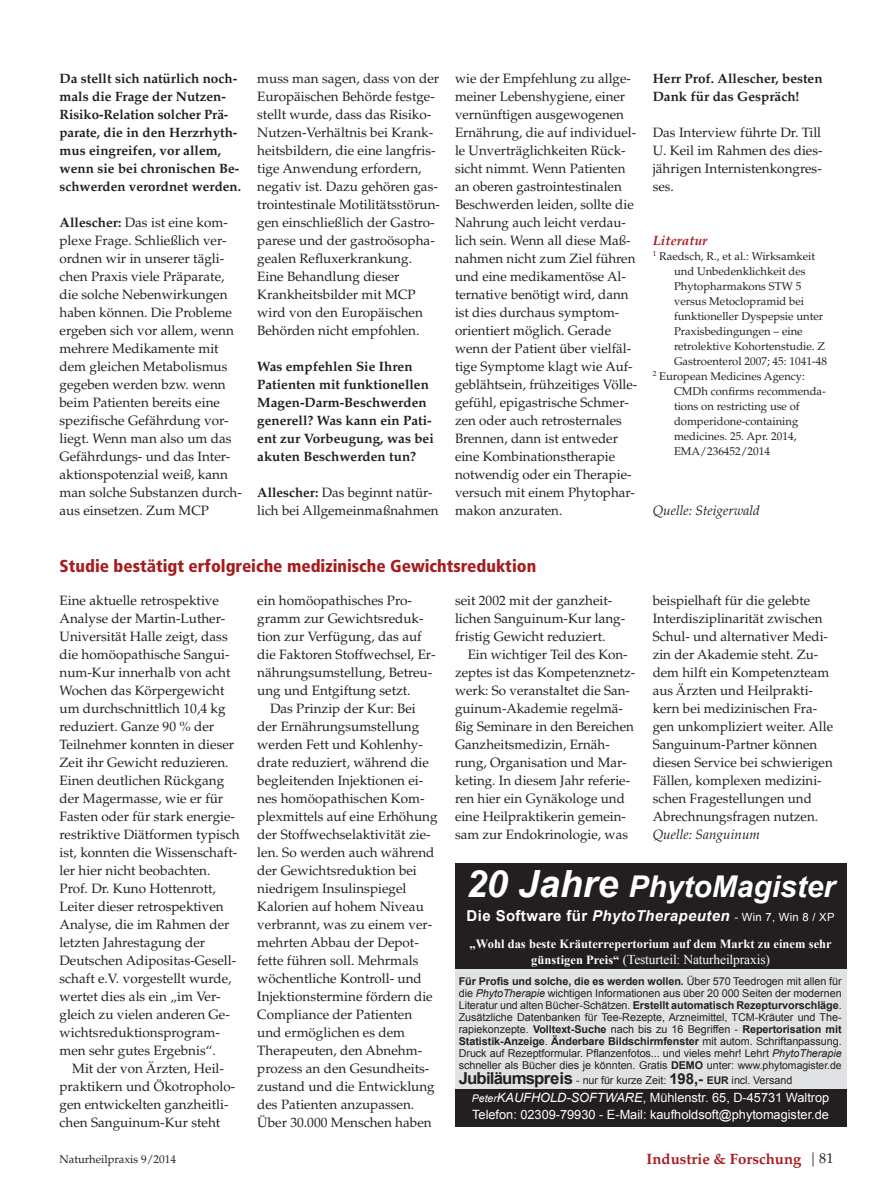
<style>
.page{position:relative;width:893px;height:1191px;background:#fff}
.page>*{position:absolute;margin:0;border:0;box-sizing:border-box;transform-origin:0 0}
.t1{font:italic 700 30px "Arial";color:#fff}
.t2{font:900 condensed 17.25px "Frutiger LT Pro";color:#a61c1f}
.t3{font:italic 700 15px "Arial";letter-spacing:.025em;color:#fff}
.t4{font:700 15px "Palatino LT Std";color:#a61c1f}
.t5{font:14.25px "Palatino LT Std";color:#231f20}
.t6{font:13.5px/18px "Palatino LT Std";color:#231f20}
.t7{font:700 13.5px/18px "Palatino LT Std";color:#231f20}
.t8{font:13.5px "Times New Roman";letter-spacing:-.01em;color:#fff}
.t9{font:italic 13.5px "Palatino LT Std";color:#231f20}
.t10{font:italic 700 13.5px "Palatino LT Std";color:#a61c1f}
.t11{font:12.75px/16.5px "Arial";color:#fff}
.t12{font:700 12.45px "Times New Roman";letter-spacing:.005em;color:#fff}
.t13{font:11.25px "Palatino LT Std";color:#231f20}
.t14{font:10.8px/12px "Arial";letter-spacing:-.005em;color:#231f20;text-align:justify}
.s1{font-weight:700}
.s2{font-size:37.5px}
.s3{font-style:normal}
.s4{font-weight:400;font-style:normal;font-size:11.25px}
.s5{font-weight:700;font-size:12.45px}
.s6{font-style:italic}
.s7{font-size:10.5px}
.s8{font-weight:700;font-size:16.5px}
.s9{font-weight:700;font-size:15px}
.s10{font-weight:700;font-size:10.5px}
.s11{font-style:italic;font-size:10.5px}
</style>
<div class="page">
<div style="left:455px;top:863px;width:391px;height:106px;background:#231f20"></div>
<div style="left:455px;top:1088px;width:391px;height:39px;background:#231f20"></div>
<div style="left:455px;top:969px;width:391px;height:119px;background:#e1e2e4"></div>
<p class="t7" style="left:60px;top:69px;width:183px">Da stellt sich natürlich noch&shy;mals die Frage der Nutzen-<br>Risiko-Relation solcher Prä&shy;parate, die in den Herzrhyth&shy;mus eingreifen, vor allem, wenn sie bei chronischen Be&shy;schwerden verordnet werden.</p>
<p class="t6" style="left:60px;top:213px;width:184px"><span class="s1">Allescher:</span> Das ist eine kom&shy;plexe Frage. Schließlich ver&shy;ordnen wir in unserer tägli&shy;chen Praxis viele Präparate, die solche Nebenwirkungen haben können. Die Probleme ergeben sich vor allem, wenn mehrere Medikamente mit dem gleichen Metabolismus gegeben werden bzw. wenn beim Patienten bereits eine spezifische Gefährdung vor&shy;liegt. Wenn man also um das<br>Gefährdungs- und das Inter&shy;aktionspotenzial weiß, kann man solche Substanzen durch&shy;aus einsetzen. Zum MCP</p>
<p class="t6" style="left:257px;top:69px;width:184px">muss man sagen, dass von der<br>Europäischen Behörde festge&shy;stellt wurde, dass das Risiko-<br>Nutzen-Verhältnis bei Krank&shy;heitsbildern, die eine langfris&shy;tige Anwendung erfordern, negativ ist. Dazu gehören gas&shy;trointestinale Motilitätsstörun&shy;gen einschließlich der Gastro&shy;parese und der gastroösopha&shy;gealen Refluxerkrankung.<br>Eine Behandlung dieser<br>Krankheitsbilder mit MCP wird von den Europäischen<br>Behörden nicht empfohlen.</p>
<p class="t7" style="left:257px;top:357px;width:178px">Was empfehlen Sie Ihren<br>Patienten mit funktionellen<br>Magen-Darm-Beschwerden generell? Was kann ein Pati&shy;ent zur Vorbeugung, was bei akuten Beschwerden tun?</p>
<p class="t6" style="left:257px;top:483px;width:183px"><span class="s1">Allescher:</span> Das beginnt natür&shy;lich bei Allgemeinmaßnahmen</p>
<p class="t6" style="left:455px;top:69px;width:183px">wie der Empfehlung zu allge&shy;meiner Lebenshygiene, einer vernünftigen ausgewogenen<br>Ernährung, die auf individuel&shy;le Unverträglichkeiten Rück&shy;sicht nimmt. Wenn Patienten an oberen gastrointestinalen<br>Beschwerden leiden, sollte die<br>Nahrung auch leicht verdau&shy;lich sein. Wenn all diese Maß&shy;nahmen nicht zum Ziel führen und eine medikamentöse Al&shy;ternative benötigt wird, dann ist dies durchaus symptom&shy;orientiert möglich. Gerade wenn der Patient über vielfäl&shy;tige Symptome klagt wie Auf&shy;geblähtsein, frühzeitiges Völle&shy;gefühl, epigastrische Schmer&shy;zen oder auch retrosternales<br>Brennen, dann ist entweder eine Kombinationstherapie notwendig oder ein Therapie&shy;versuch mit einem Phytophar&shy;makon anzuraten.</p>
<p class="t7" style="left:653px;top:69px;width:171px">Herr Prof. Allescher, besten<br>Dank für das Gespräch!</p>
<p class="t6" style="left:653px;top:123px;width:171px;text-align:justify">Das Interview führte Dr. Till U. Keil im Rahmen des dies&shy;jährigen Internistenkongres&shy;ses.</p>
<p class="t10" style="left:653px;top:232px;width:56px">Literatur</p>
<p class="t13" style="left:653px;top:249px;width:164px"><sup>1</sup> Raedsch, R., et al.: Wirksamkeit</p>
<p class="t13" style="left:674px;top:264px;width:133px">und Unbedenklichkeit des</p>
<p class="t13" style="left:674px;top:279px;width:129px">Phytopharmakons STW 5</p>
<p class="t13" style="left:674px;top:294px;width:132px">versus Metoclopramid bei</p>
<p class="t13" style="left:674px;top:309px;width:151px">funktioneller Dyspepsie unter</p>
<p class="t13" style="left:674px;top:324px;width:130px">Praxisbedingungen – eine</p>
<p class="t13" style="left:674px;top:339px;width:153px">retrolektive Kohortenstudie. Z</p>
<p class="t13" style="left:674px;top:354px;width:154px">Gastroenterol 2007; 45: 1041-48</p>
<p class="t13" style="left:653px;top:369px;width:154px"><sup>2</sup> European Medicines Agency:</p>
<p class="t13" style="left:674px;top:384px;width:153px">CMDh confirms recommenda-</p>
<p class="t13" style="left:674px;top:399px;width:127px">tions on restricting use of</p>
<p class="t13" style="left:674px;top:414px;width:126px">domperidone-containing</p>
<p class="t13" style="left:674px;top:429px;width:124px">medicines. 25. Apr. 2014,</p>
<p class="t13" style="left:674px;top:444px;width:98px">EMA/236452/2014</p>
<p class="t9" style="left:653px;top:502px;width:109px">Quelle: Steigerwald</p>
<p class="t2" style="left:60px;top:556px;width:478px">Studie bestätigt erfolgreiche medizinische Gewichtsreduktion</p>
<p class="t6" style="left:60px;top:591px;width:182px">Eine aktuelle retrospektive<br>Analyse der Martin-Luther-<br>Universität Halle zeigt, dass die homöopathische Sangui&shy;num-Kur innerhalb von acht<br>Wochen das Körpergewicht um durchschnittlich 10,4 kg reduziert. Ganze 90 % der<br>Teilnehmer konnten in dieser<br>Zeit ihr Gewicht reduzieren.<br>Einen deutlichen Rückgang der Magermasse, wie er für<br>Fasten oder für stark energie&shy;restriktive Diätformen typisch ist, konnten die Wissenschaft&shy;ler hier nicht beobachten.<br>Prof. Dr. Kuno Hottenrott,<br>Leiter dieser retrospektiven<br>Analyse, die im Rahmen der letzten Jahrestagung der<br>Deutschen Adipositas-Gesell&shy;schaft e.V. vorgestellt wurde, wertet dies als ein „im Ver&shy;gleich zu vielen anderen Ge&shy;wichtsreduktionsprogram&shy;men sehr gutes Ergebnis“.</p>
<p class="t6" style="left:60px;top:1059px;width:177px;text-indent:13px">Mit der von Ärzten, Heil&shy;praktikern und Ökotropholo&shy;gen entwickelten ganzheitli&shy;chen Sanguinum-Kur steht</p>
<p class="t6" style="left:257px;top:591px;width:180px">ein homöopathisches Pro&shy;gramm zur Gewichtsreduk&shy;tion zur Verfügung, das auf die Faktoren Stoffwechsel, Er&shy;nährungsumstellung, Betreu&shy;ung und Entgiftung setzt.</p>
<p class="t6" style="left:257px;top:699px;width:182px;text-indent:13px">Das Prinzip der Kur: Bei der Ernährungsumstellung werden Fett und Kohlenhy&shy;drate reduziert, während die begleitenden Injektionen ei&shy;nes homöopathischen Kom&shy;plexmittels auf eine Erhöhung der Stoffwechselaktivität zie&shy;len. So werden auch während der Gewichtsreduktion bei niedrigem Insulinspiegel<br>Kalorien auf hohem Niveau verbrannt, was zu einem ver&shy;mehrten Abbau der Depot&shy;fette führen soll. Mehrmals wöchentliche Kontroll- und<br>Injektionstermine fördern die<br>Compliance der Patienten und ermöglichen es dem<br>Therapeuten, den Abnehm&shy;prozess an den Gesundheits&shy;zustand und die Entwicklung des Patienten anzupassen.<br>Über 30.000 Menschen haben</p>
<p class="t6" style="left:455px;top:591px;width:172px">seit 2002 mit der ganzheit&shy;lichen Sanguinum-Kur lang&shy;fristig Gewicht reduziert.</p>
<p class="t6" style="left:455px;top:645px;width:182px;text-indent:13px">Ein wichtiger Teil des Kon&shy;zeptes ist das Kompetenznetz&shy;werk: So veranstaltet die San&shy;guinum-Akademie regelmä&shy;ßig Seminare in den Bereichen<br>Ganzheitsmedizin, Ernäh&shy;rung, Organisation und Mar&shy;keting. In diesem Jahr referie&shy;ren hier ein Gynäkologe und eine Heilpraktikerin gemein&shy;sam zur Endokrinologie, was</p>
<p class="t6" style="left:653px;top:591px;width:182px">beispielhaft für die gelebte<br>Interdisziplinarität zwischen<br>Schul- und alternativer Medi&shy;zin der Akademie steht. Zu&shy;dem hilft ein Kompetenzteam aus Ärzten und Heilprakti&shy;kern bei medizinischen Fra&shy;gen unkompliziert weiter. Alle<br>Sanguinum-Partner können diesen Service bei schwierigen<br>Fällen, komplexen medizini&shy;schen Fragestellungen und<br>Abrechnungsfragen nutzen.</p>
<p class="t9" style="left:653px;top:826px;width:109px">Quelle: Sanguinum</p>
<h1 class="t1" style="left:466px;top:866px;width:370px"><span class="s2">20 Jahre</span> PhytoMagister</h1>
<p class="t3" style="left:467px;top:905px;width:369px"><span class="s3">Die Software für</span> PhytoTherapeuten <span class="s4">- Win 7, Win 8 / XP</span></p>
<p class="t12" style="left:470px;top:934px;width:364px">„Wohl das beste Kräuterrepertorium auf dem Markt zu einem sehr</p>
<p class="t8" style="left:531px;top:950px;width:240px"><span class="s5">günstigen Preis“</span> (Testurteil: Naturheilpraxis)</p>
<p class="t14" style="left:459px;top:975px;width:384px"><span class="s1">Für Profis und solche, die es werden wollen.</span> Über 570 Teedrogen mit allen für die <span class="s6">PhytoTherapie</span> wichtigen Informationen aus über 20 000 Seiten der modernen Literatur und alten Bücher-Schätzen. <span class="s1">Erstellt automatisch Rezepturvorschläge</span>.<br>Zusätzliche Datenbanken für Tee-Rezepte, Arzneimittel, TCM-Kräuter und The&shy;rapiekonzepte. <span class="s1">Volltext-Suche</span> nach bis zu 16 Begriffen - <span class="s1">Repertorisation mit Statistik-Anzeige</span>. <span class="s1">Änderbare Bildschirmfenster</span> mit autom. Schriftanpassung.<br>Druck auf Rezeptformular. Pflanzenfotos... und vieles mehr! Lehrt <span class="s6">PhytoTherapie </span>schneller als Bücher dies je könnten. Gratis <span class="s1">DEMO</span> unter: <span class="s7">www.phytomagister.de</span></p>
<p class="t14" style="left:459px;top:1074px;width:335px"><span class="s8">Jubiläumspreis</span> - nur für kurze Zeit: <span class="s9">198,-</span> <span class="s10">EUR</span> incl. Versand</p>
<p class="t11" style="left:472px;top:1089px;width:359px"><span class="s11">Peter</span><span class="s6">KAUFHOLD-SOFTWARE</span>, Mühlenstr. 65, D-45731 Waltrop<br>Telefon: 02309-79930 - E-Mail: kaufholdsoft@phytomagister.de</p>
<p class="t13" style="left:60px;top:1153px;width:118px">Naturheilpraxis 9/2014</p>
<p class="t5" style="left:809px;top:1150px;width:26px">|81</p>
<p class="t4" style="left:647px;top:1149px;width:156px">Industrie &amp; Forschung</p>
</div>
